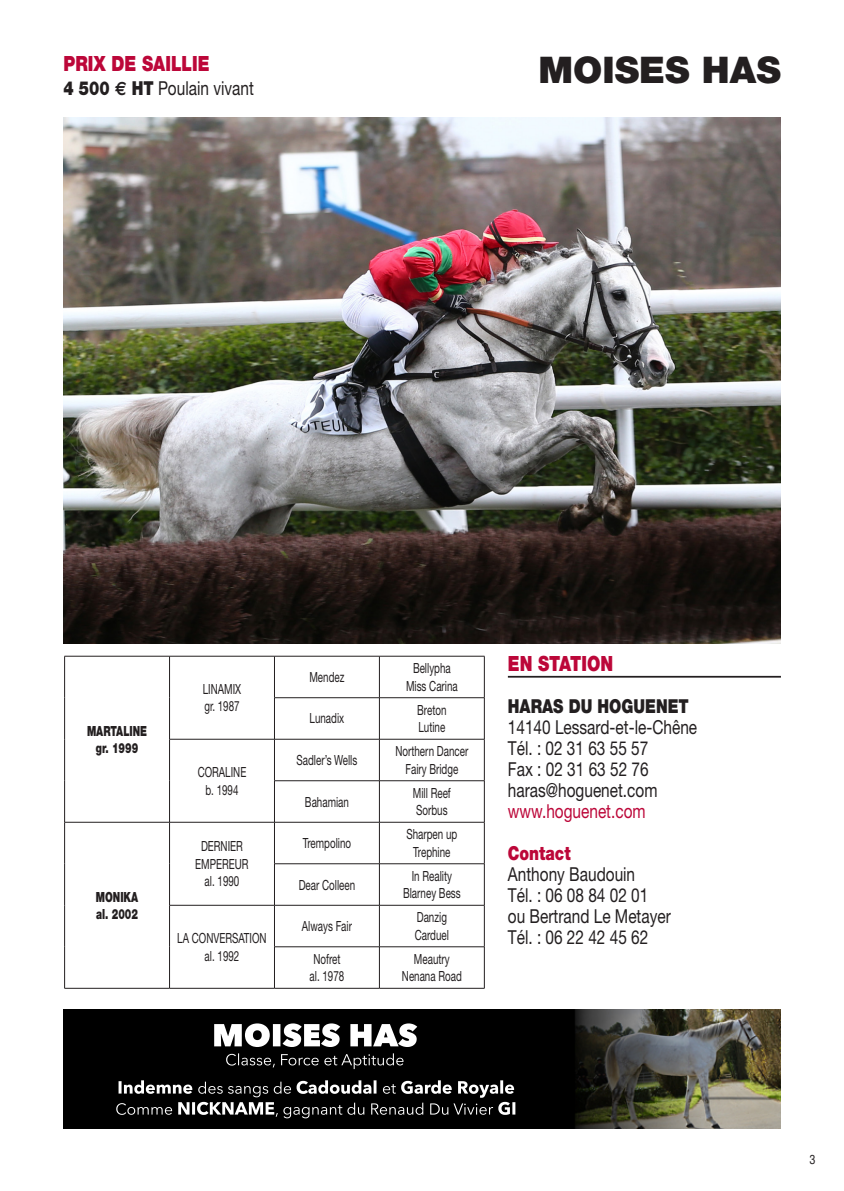
<style>
.page{position:relative;width:844px;height:1191px;background:#fff}
.page>*{position:absolute;margin:0;border:0;box-sizing:border-box;transform-origin:0 0}
.NOM_CHEVAL_DROITE{font:900 36.75px "Helvetica Neue";color:#231f20}
.S3F{font:900 21px "Helvetica Neue";color:#bc0739;scale:.8 1}
.S3I{font:900 21px "Helvetica Neue";color:#bc0739;scale:.8 1}
.Para22{font:19.25px "Helvetica Neue";color:#231f20;scale:.8 1}
.S3F-2{font:19.25px "Helvetica Neue";color:#231f20;scale:.8 1}
.S39{font:19.25px "Helvetica Neue";color:#bc0739;scale:.8 1}
.Para22-2{font:900 19.25px "Helvetica Neue";color:#231f20;scale:.8 1}
.Para22-3{font:900 19.25px "Helvetica Neue";color:#bc0739;scale:.8 1}
.TAB_GENERAL{font:14px/17.5px "Helvetica Neue";color:#231f20;text-align:center;scale:.7 1}
.Colonne_gauche_nom{font:900 14px "Helvetica Neue";color:#231f20;scale:.7 1}
.t1{font:condensed 12.25px "Helvetica LT Std";color:#231f20}
.s1{font-weight:900}
.s2{font-family:"Euro Sans";font-weight:700}
</style>
<div class="page">
<hr style="left:507px;top:676px;width:273px;height:1px;background:#231f20">
<hr style="left:64px;top:656px;width:105px;height:1px;background:#231f20">
<hr style="left:64px;top:656px;width:1px;height:41px;background:#231f20">
<hr style="left:64px;top:697px;width:1px;height:42px;background:#231f20">
<hr style="left:64px;top:739px;width:1px;height:41px;background:#231f20">
<hr style="left:64px;top:780px;width:1px;height:42px;background:#231f20">
<hr style="left:169px;top:656px;width:105px;height:1px;background:#231f20">
<hr style="left:169px;top:656px;width:1px;height:41px;background:#231f20">
<hr style="left:169px;top:697px;width:1px;height:42px;background:#231f20">
<hr style="left:274px;top:656px;width:105px;height:1px;background:#231f20">
<hr style="left:274px;top:656px;width:1px;height:41px;background:#231f20">
<hr style="left:379px;top:656px;width:105px;height:1px;background:#231f20">
<hr style="left:379px;top:656px;width:1px;height:41px;background:#231f20">
<hr style="left:484px;top:656px;width:1px;height:41px;background:#231f20">
<hr style="left:274px;top:697px;width:105px;height:1px;background:#231f20">
<hr style="left:274px;top:698px;width:1px;height:41px;background:#231f20">
<hr style="left:379px;top:697px;width:105px;height:1px;background:#231f20">
<hr style="left:379px;top:698px;width:1px;height:41px;background:#231f20">
<hr style="left:484px;top:698px;width:1px;height:41px;background:#231f20">
<hr style="left:169px;top:739px;width:105px;height:1px;background:#231f20">
<hr style="left:169px;top:739px;width:1px;height:41px;background:#231f20">
<hr style="left:169px;top:780px;width:1px;height:42px;background:#231f20">
<hr style="left:274px;top:739px;width:105px;height:1px;background:#231f20">
<hr style="left:274px;top:739px;width:1px;height:41px;background:#231f20">
<hr style="left:379px;top:739px;width:105px;height:1px;background:#231f20">
<hr style="left:379px;top:739px;width:1px;height:41px;background:#231f20">
<hr style="left:484px;top:739px;width:1px;height:41px;background:#231f20">
<hr style="left:274px;top:780px;width:105px;height:1px;background:#231f20">
<hr style="left:274px;top:781px;width:1px;height:41px;background:#231f20">
<hr style="left:379px;top:780px;width:105px;height:1px;background:#231f20">
<hr style="left:379px;top:781px;width:1px;height:41px;background:#231f20">
<hr style="left:484px;top:781px;width:1px;height:41px;background:#231f20">
<hr style="left:64px;top:822px;width:105px;height:1px;background:#231f20">
<hr style="left:64px;top:988px;width:105px;height:1px;background:#231f20">
<hr style="left:169px;top:822px;width:105px;height:1px;background:#231f20">
<hr style="left:274px;top:822px;width:105px;height:1px;background:#231f20">
<hr style="left:379px;top:822px;width:105px;height:1px;background:#231f20">
<hr style="left:274px;top:863px;width:105px;height:1px;background:#231f20">
<hr style="left:379px;top:863px;width:105px;height:1px;background:#231f20">
<hr style="left:169px;top:905px;width:105px;height:1px;background:#231f20">
<hr style="left:169px;top:988px;width:105px;height:1px;background:#231f20">
<hr style="left:274px;top:905px;width:105px;height:1px;background:#231f20">
<hr style="left:379px;top:905px;width:105px;height:1px;background:#231f20">
<hr style="left:274px;top:946px;width:105px;height:1px;background:#231f20">
<hr style="left:379px;top:946px;width:105px;height:1px;background:#231f20">
<hr style="left:64px;top:822px;width:1px;height:41px;background:#231f20">
<hr style="left:64px;top:863px;width:1px;height:42px;background:#231f20">
<hr style="left:64px;top:905px;width:1px;height:41px;background:#231f20">
<hr style="left:64px;top:946px;width:1px;height:42px;background:#231f20">
<hr style="left:169px;top:822px;width:1px;height:41px;background:#231f20">
<hr style="left:169px;top:863px;width:1px;height:42px;background:#231f20">
<hr style="left:274px;top:822px;width:1px;height:41px;background:#231f20">
<hr style="left:379px;top:822px;width:1px;height:41px;background:#231f20">
<hr style="left:484px;top:822px;width:1px;height:41px;background:#231f20">
<hr style="left:274px;top:864px;width:1px;height:41px;background:#231f20">
<hr style="left:379px;top:864px;width:1px;height:41px;background:#231f20">
<hr style="left:484px;top:864px;width:1px;height:41px;background:#231f20">
<hr style="left:169px;top:905px;width:1px;height:41px;background:#231f20">
<hr style="left:169px;top:946px;width:1px;height:42px;background:#231f20">
<hr style="left:274px;top:905px;width:1px;height:41px;background:#231f20">
<hr style="left:379px;top:905px;width:1px;height:41px;background:#231f20">
<hr style="left:484px;top:905px;width:1px;height:41px;background:#231f20">
<hr style="left:274px;top:947px;width:1px;height:41px;background:#231f20">
<hr style="left:379px;top:947px;width:1px;height:41px;background:#231f20">
<hr style="left:484px;top:947px;width:1px;height:41px;background:#231f20">
<hr style="left:274px;top:988px;width:105px;height:1px;background:#231f20">
<hr style="left:379px;top:988px;width:105px;height:1px;background:#231f20">
<img style="left:63px;top:117px;width:717px;height:526px">
<img style="left:63px;top:1009px;width:717px;height:119px">
<p class="S3F" style="left:63px;top:51px;width:184px">PRIX DE SAILLIE</p>
<p class="S3F-2" style="left:63px;top:77px;width:239px"><span class="s1">4 500</span> <span class="s2">€</span> <span class="s1">HT</span> Poulain vivant</p>
<p class="NOM_CHEVAL_DROITE" style="left:538px;top:48px;width:244px">MOISES HAS</p>
<p class="Colonne_gauche_nom" style="left:87px;top:722px;width:87px">MARTALINE</p>
<p class="Colonne_gauche_nom" style="left:96px;top:740px;width:62px">gr. 1999</p>
<p class="Colonne_gauche_nom" style="left:96px;top:888px;width:62px">MONIKA</p>
<p class="Colonne_gauche_nom" style="left:96px;top:906px;width:61px">al. 2002</p>
<p class="TAB_GENERAL" style="left:203px;top:680px;width:56px">LINAMIX</p>
<p class="TAB_GENERAL" style="left:204px;top:697px;width:52px">gr. 1987</p>
<p class="TAB_GENERAL" style="left:198px;top:763px;width:71px">CORALINE</p>
<p class="TAB_GENERAL" style="left:205px;top:780px;width:49px">b. 1994</p>
<p class="TAB_GENERAL" style="left:201px;top:837px;width:61px">DERNIER</p>
<p class="TAB_GENERAL" style="left:195px;top:855px;width:78px">EMPEREUR</p>
<p class="TAB_GENERAL" style="left:204px;top:872px;width:51px">al. 1990</p>
<p class="TAB_GENERAL" style="left:177px;top:929px;width:129px">LA CONVERSATION</p>
<p class="TAB_GENERAL" style="left:204px;top:946px;width:51px">al. 1992</p>
<p class="TAB_GENERAL" style="left:309px;top:668px;width:52px">Mendez</p>
<p class="TAB_GENERAL" style="left:406px;top:659px;width:75px">Bellypha<br>Miss Carina</p>
<p class="TAB_GENERAL" style="left:309px;top:709px;width:51px">Lunadix</p>
<p class="TAB_GENERAL" style="left:417px;top:701px;width:43px;text-align:left">Breton<br>Lutine</p>
<p class="TAB_GENERAL" style="left:296px;top:751px;width:88px">Sadler’s Wells</p>
<p class="TAB_GENERAL" style="left:395px;top:742px;width:105px">Northern Dancer<br>Fairy Bridge</p>
<p class="TAB_GENERAL" style="left:305px;top:792px;width:64px">Bahamian</p>
<p class="TAB_GENERAL" style="left:413px;top:784px;width:56px;text-align:left">Mill Reef<br>Sorbus</p>
<p class="TAB_GENERAL" style="left:303px;top:834px;width:70px">Trempolino</p>
<p class="TAB_GENERAL" style="left:298px;top:875px;width:82px">Dear Colleen</p>
<p class="TAB_GENERAL" style="left:302px;top:917px;width:73px">Always Fair</p>
<p class="TAB_GENERAL" style="left:313px;top:949px;width:40px">Nofret</p>
<p class="TAB_GENERAL" style="left:309px;top:967px;width:51px">al. 1978</p>
<p class="TAB_GENERAL" style="left:406px;top:825px;width:74px">Sharpen up</p>
<p class="TAB_GENERAL" style="left:413px;top:843px;width:55px">Trephine</p>
<p class="TAB_GENERAL" style="left:411px;top:867px;width:59px">In Reality</p>
<p class="TAB_GENERAL" style="left:403px;top:884px;width:84px">Blarney Bess</p>
<p class="TAB_GENERAL" style="left:416px;top:908px;width:45px">Danzig</p>
<p class="TAB_GENERAL" style="left:414px;top:925px;width:50px">Carduel</p>
<p class="TAB_GENERAL" style="left:414px;top:949px;width:53px">Meautry</p>
<p class="TAB_GENERAL" style="left:402px;top:967px;width:87px">Nenana Road</p>
<p class="S3I" style="left:507px;top:651px;width:133px">EN STATION</p>
<p class="Para22-2" style="left:507px;top:695px;width:228px">HARAS DU HOGUENET</p>
<p class="Para22" style="left:507px;top:716px;width:238px">14140 Lessard-et-le-Chêne</p>
<p class="Para22" style="left:507px;top:737px;width:177px">Tél. : 02 31 63 55 57</p>
<p class="Para22" style="left:507px;top:758px;width:177px">Fax : 02 31 63 52 76</p>
<p class="Para22" style="left:507px;top:779px;width:188px">haras@hoguenet.com</p>
<p class="S39" style="left:507px;top:800px;width:174px">www.hoguenet.com</p>
<p class="Para22-3" style="left:507px;top:842px;width:80px">Contact</p>
<p class="Para22" style="left:507px;top:863px;width:161px">Anthony Baudouin</p>
<p class="Para22" style="left:507px;top:884px;width:177px">Tél. : 06 08 84 02 01</p>
<p class="Para22" style="left:507px;top:905px;width:205px">ou Bertrand Le Metayer</p>
<p class="Para22" style="left:507px;top:926px;width:177px">Tél. : 06 22 42 45 62</p>
<p class="t1" style="left:809px;top:1151px;width:8px">3</p>
</div>
